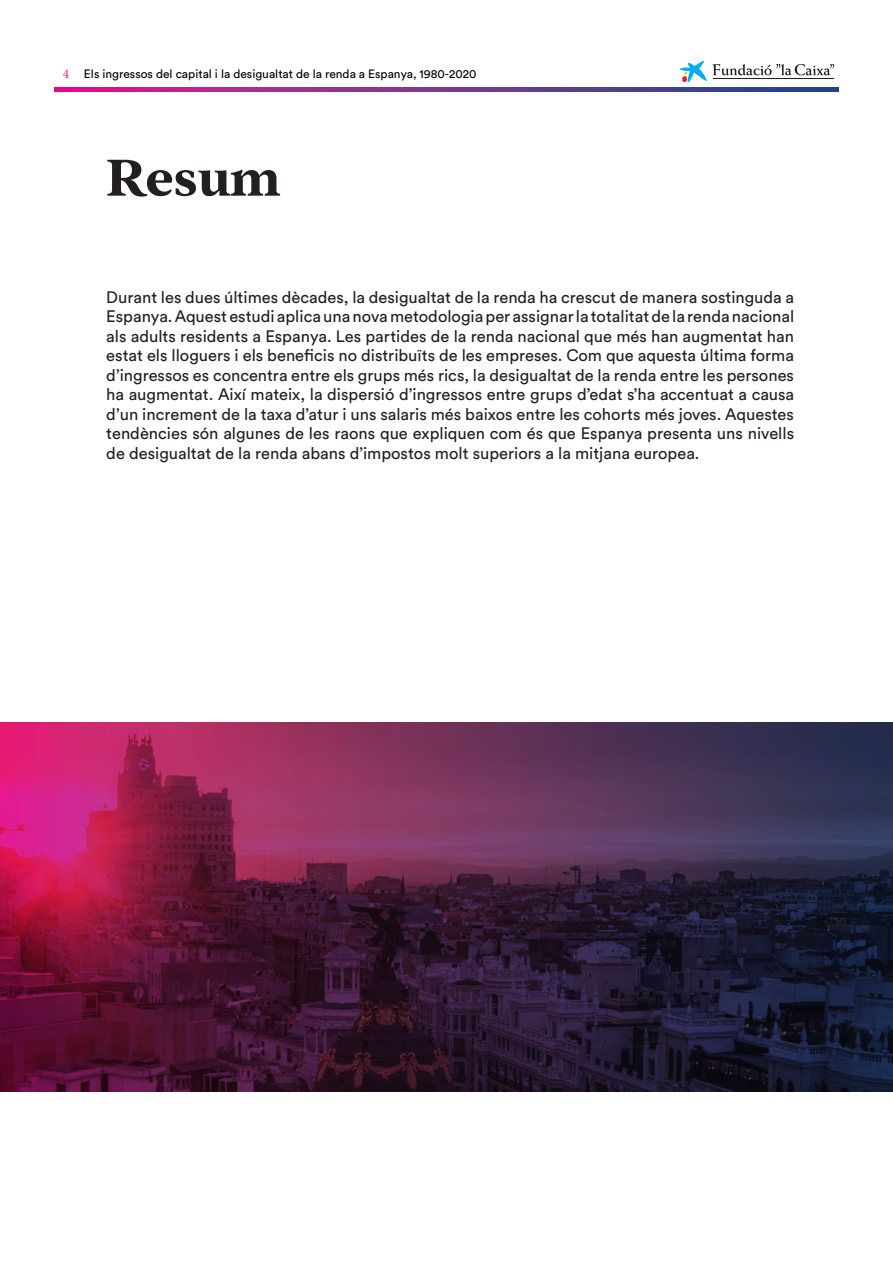
<style>
.page{position:relative;width:893px;height:1263px;background:#fff}
.page>*{position:absolute;margin:0;border:0;box-sizing:border-box;transform-origin:0 0}
.t1{font:700 57px "Addington CF";letter-spacing:-.01em;color:#231f20}
.t2{font:16.5px/19.5px "Circular Std";color:#231f20;text-align:justify}
.t3{font:12px "Circular Std";color:#000001}
.s1{font-family:"Minion Pro";font-size:13.5px;color:#e82a89}
</style>
<div class="page">
<svg style="left:680px;top:61px;width:27px;height:21px"></svg>
<hr style="left:713px;top:78px;width:121px;height:1px;background:#231f20">
<hr style="left:713px;top:79px;width:121px;height:1px;background:#231f20">
<svg style="left:713px;top:64px;width:121px;height:11px"></svg>
<svg style="left:54px;top:87px;width:785px;height:5px;background:#7c338c"></svg>
<img style="left:0;top:722px;width:893px;height:369px">
<p class="t3" style="left:63px;top:66px;width:415px"><span class="s1">4</span> Els ingressos del capital i la desigualtat de la renda a Espanya, 1980-2020</p>
<p class="t1" style="left:106px;top:144px;width:176px">Resum</p>
<p class="t2" style="left:106px;top:287px;width:689px">Durant les dues últimes dècades, la desigualtat de la renda ha crescut de manera sostinguda a Espanya. Aquest estudi aplica una nova metodologia per assignar la totalitat de la renda nacional als adults residents a Espanya. Les partides de la renda nacional que més han augmentat han estat els lloguers i els beneficis no distribuïts de les empreses. Com que aquesta última forma d’ingressos es concentra entre els grups més rics, la desigualtat de la renda entre les persones ha augmentat. Així mateix, la dispersió d’ingressos entre grups d’edat s’ha accentuat a causa d’un increment de la taxa d’atur i uns salaris més baixos entre les cohorts més joves. Aquestes tendències són algunes de les raons que expliquen com és que Espanya presenta uns nivells de desigualtat de la renda abans d’impostos molt superiors a la mitjana europea.</p>
</div>
